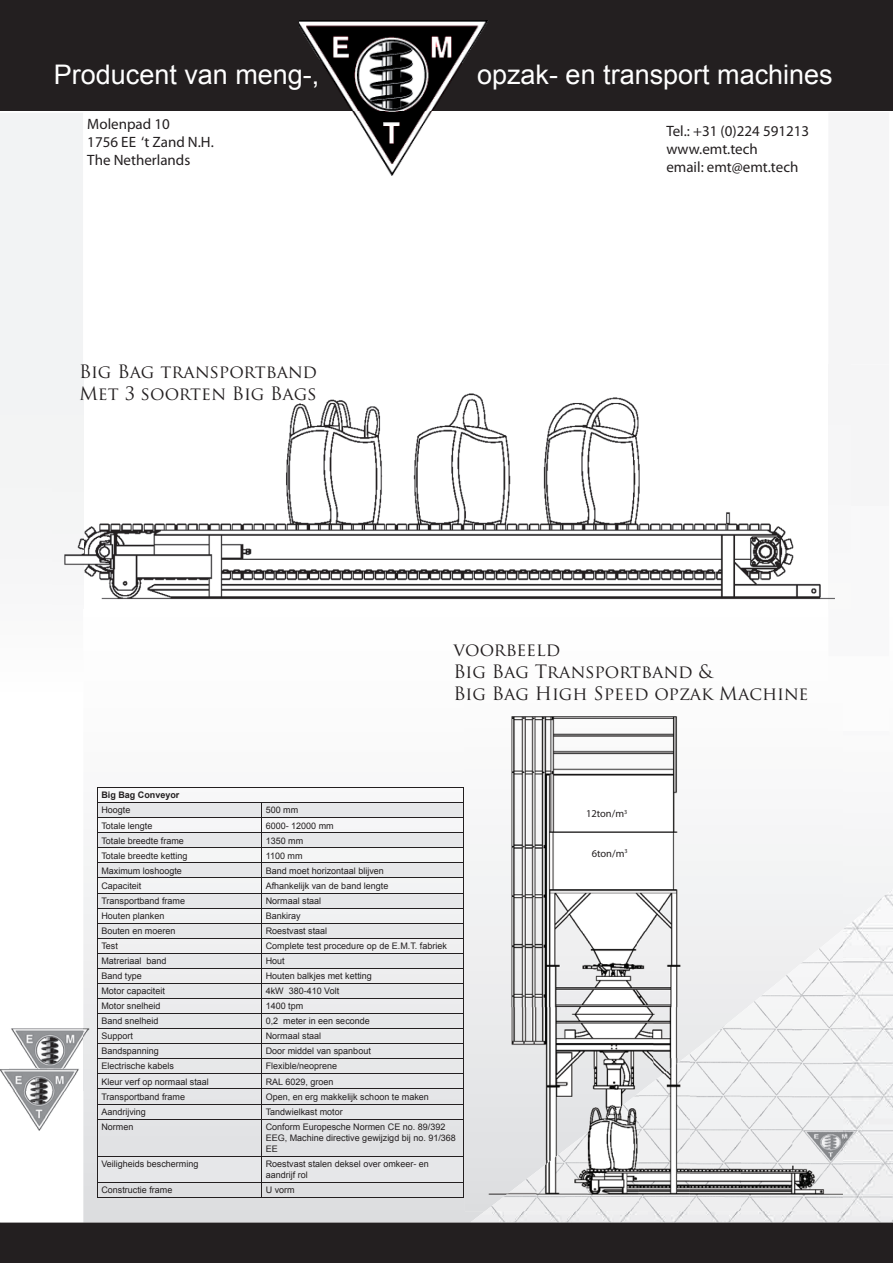
<style>
.page{position:relative;width:893px;height:1263px;background:#fff}
.page>*{position:absolute;margin:0;border:0;box-sizing:border-box;transform-origin:0 0}
.t1{font:27px "Arial";color:#fff}
.t2{font:18px/21.6px "Trajan Pro";color:#231f20}
.t3{font:15px/18px "Myriad Pro";color:#231f20}
.t4{font:10.5px "Myriad Pro";color:#231f20}
.t5{font:9px/10.8px "Arial";color:#231f20}
.t6{font:700 9px "Arial";color:#231f20}
</style>
<div class="page">
<svg style="left:83px;top:844px;width:810px;height:378px"></svg>
<img style="left:840px;top:888px;width:53px;height:334px">
<img style="left:470px;top:1211px;width:370px;height:11px">
<div style="left:0;top:1222px;width:893px;height:41px;background:#231f20"></div>
<div style="left:0;top:113px;width:83px;height:417px;background:#f2f3f4"></div>
<img style="left:10px;top:1028px;width:83px;height:63px">
<div style="left:0;top:0;width:893px;height:111px;background:#231f20"></div>
<img style="left:300px;top:21px;width:188px;height:154px">
<img style="left:52px;top:364px;width:783px;height:236px">
<img style="left:465px;top:716px;width:378px;height:291px">
<img style="left:465px;top:1007px;width:188px;height:153px">
<img style="left:653px;top:1007px;width:87px;height:47px">
<div style="left:465px;top:1160px;width:71px;height:51px;background:#dfe0e2"></div>
<img style="left:792px;top:929px;width:51px;height:282px">
<img style="left:740px;top:971px;width:52px;height:240px">
<img style="left:689px;top:1012px;width:52px;height:199px">
<img style="left:638px;top:1054px;width:52px;height:157px">
<img style="left:587px;top:1093px;width:52px;height:118px">
<img style="left:536px;top:1132px;width:52px;height:79px">
<img style="left:485px;top:1172px;width:51px;height:39px">
<img style="left:828px;top:716px;width:15px;height:20px">
<img style="left:0;top:1069px;width:65px;height:62px">
<img style="left:10px;top:1069px;width:72px;height:22px">
<svg style="left:98px;top:803px;width:365px;height:379px;fill:#e6e7e9"></svg>
<hr style="left:97px;top:787px;width:165px;height:1px;background:#231f20">
<hr style="left:262px;top:787px;width:202px;height:1px;background:#231f20">
<hr style="left:97px;top:802px;width:165px;height:1px;background:#231f20">
<hr style="left:262px;top:802px;width:202px;height:1px;background:#231f20">
<hr style="left:97px;top:817px;width:165px;height:1px;background:#231f20">
<hr style="left:262px;top:817px;width:202px;height:1px;background:#231f20">
<hr style="left:97px;top:832px;width:165px;height:1px;background:#231f20">
<hr style="left:262px;top:832px;width:202px;height:1px;background:#231f20">
<hr style="left:97px;top:847px;width:165px;height:1px;background:#231f20">
<hr style="left:262px;top:847px;width:202px;height:1px;background:#231f20">
<hr style="left:97px;top:862px;width:165px;height:1px;background:#231f20">
<hr style="left:262px;top:862px;width:202px;height:1px;background:#231f20">
<hr style="left:97px;top:877px;width:165px;height:1px;background:#231f20">
<hr style="left:262px;top:877px;width:202px;height:1px;background:#231f20">
<hr style="left:97px;top:893px;width:165px;height:1px;background:#231f20">
<hr style="left:262px;top:893px;width:202px;height:1px;background:#231f20">
<hr style="left:97px;top:908px;width:165px;height:1px;background:#231f20">
<hr style="left:262px;top:908px;width:202px;height:1px;background:#231f20">
<hr style="left:97px;top:923px;width:165px;height:1px;background:#231f20">
<hr style="left:262px;top:923px;width:202px;height:1px;background:#231f20">
<hr style="left:97px;top:938px;width:165px;height:1px;background:#231f20">
<hr style="left:262px;top:938px;width:202px;height:1px;background:#231f20">
<hr style="left:97px;top:953px;width:165px;height:1px;background:#231f20">
<hr style="left:262px;top:953px;width:202px;height:1px;background:#231f20">
<hr style="left:97px;top:968px;width:165px;height:1px;background:#231f20">
<hr style="left:262px;top:968px;width:202px;height:1px;background:#231f20">
<hr style="left:97px;top:983px;width:165px;height:1px;background:#231f20">
<hr style="left:262px;top:983px;width:202px;height:1px;background:#231f20">
<hr style="left:97px;top:998px;width:165px;height:1px;background:#231f20">
<hr style="left:262px;top:998px;width:202px;height:1px;background:#231f20">
<hr style="left:97px;top:1013px;width:165px;height:1px;background:#231f20">
<hr style="left:262px;top:1013px;width:202px;height:1px;background:#231f20">
<hr style="left:97px;top:1028px;width:165px;height:1px;background:#231f20">
<hr style="left:262px;top:1028px;width:202px;height:1px;background:#231f20">
<hr style="left:97px;top:1043px;width:165px;height:1px;background:#231f20">
<hr style="left:262px;top:1043px;width:202px;height:1px;background:#231f20">
<hr style="left:97px;top:1058px;width:165px;height:1px;background:#231f20">
<hr style="left:262px;top:1058px;width:202px;height:1px;background:#231f20">
<hr style="left:97px;top:1073px;width:165px;height:1px;background:#231f20">
<hr style="left:262px;top:1073px;width:202px;height:1px;background:#231f20">
<hr style="left:97px;top:1088px;width:165px;height:1px;background:#231f20">
<hr style="left:262px;top:1088px;width:202px;height:1px;background:#231f20">
<hr style="left:97px;top:1104px;width:165px;height:1px;background:#231f20">
<svg style="left:97px;top:788px;width:1px;height:331px"></svg>
<hr style="left:262px;top:1104px;width:202px;height:1px;background:#231f20">
<svg style="left:261px;top:803px;width:1px;height:316px"></svg>
<svg style="left:463px;top:788px;width:1px;height:331px"></svg>
<hr style="left:97px;top:1119px;width:165px;height:1px;background:#231f20">
<hr style="left:97px;top:1120px;width:1px;height:36px;background:#231f20">
<hr style="left:262px;top:1119px;width:202px;height:1px;background:#231f20">
<hr style="left:261px;top:1120px;width:1px;height:36px;background:#231f20">
<hr style="left:463px;top:1120px;width:1px;height:36px;background:#231f20">
<hr style="left:97px;top:1156px;width:165px;height:1px;background:#231f20">
<hr style="left:262px;top:1156px;width:202px;height:1px;background:#231f20">
<hr style="left:97px;top:1182px;width:165px;height:1px;background:#231f20">
<svg style="left:97px;top:1157px;width:1px;height:40px"></svg>
<hr style="left:262px;top:1182px;width:202px;height:1px;background:#231f20">
<svg style="left:261px;top:1157px;width:1px;height:40px"></svg>
<svg style="left:463px;top:1157px;width:1px;height:40px"></svg>
<hr style="left:97px;top:1197px;width:165px;height:1px;background:#231f20">
<hr style="left:262px;top:1197px;width:202px;height:1px;background:#231f20">
<h1 class="t1" style="left:54px;top:56px;width:267px">Producent van meng-,</h1>
<h1 class="t1" style="left:477px;top:56px;width:357px">opzak- en transport machines</h1>
<h3 class="t3" style="left:666px;top:121px;width:144px">Tel.: +31 (0)224 591213 www.emt.tech<br>email: emt@emt.tech</h3>
<h3 class="t3" style="left:87px;top:115px;width:128px">Molenpad 10<br>1756 EE ‘t Zand N.H.<br>The Netherlands</h3>
<h2 class="t2" style="left:79px;top:361px;width:240px">Big Bag transportband<br>Met 3 soorten Big Bags</h2>
<h2 class="t2" style="left:453px;top:639px;width:356px">voorbeeld<br>Big Bag Transportband &amp;<br>Big Bag High Speed opzak Machine</h2>
<p class="t6" style="left:101px;top:789px;width:80px">Big Bag Conveyor</p>
<p class="t5" style="left:101px;top:805px;width:31px">Hoogte</p>
<p class="t5" style="left:266px;top:805px;width:34px">500 mm</p>
<p class="t5" style="left:101px;top:820px;width:53px">Totale lengte</p>
<p class="t5" style="left:266px;top:820px;width:70px">6000- 12000 mm</p>
<p class="t5" style="left:101px;top:835px;width:84px">Totale breedte frame</p>
<p class="t5" style="left:266px;top:835px;width:39px">1350 mm</p>
<p class="t5" style="left:101px;top:850px;width:88px">Totale breedte ketting</p>
<p class="t5" style="left:266px;top:850px;width:38px">1100 mm</p>
<p class="t5" style="left:101px;top:865px;width:82px">Maximum loshoogte</p>
<p class="t5" style="left:266px;top:865px;width:120px">Band moet horizontaal blijven</p>
<p class="t5" style="left:101px;top:880px;width:42px">Capaciteit</p>
<p class="t5" style="left:266px;top:880px;width:124px">Afhankelijk van de band lengte</p>
<p class="t5" style="left:101px;top:895px;width:85px">Transportband frame</p>
<p class="t5" style="left:266px;top:895px;width:57px">Normaal staal</p>
<p class="t5" style="left:101px;top:910px;width:65px">Houten planken</p>
<p class="t5" style="left:266px;top:910px;width:37px">Bankiray</p>
<p class="t5" style="left:101px;top:925px;width:76px">Bouten en moeren</p>
<p class="t5" style="left:266px;top:925px;width:63px">Roestvast staal</p>
<p class="t5" style="left:101px;top:940px;width:18px">Test</p>
<p class="t5" style="left:266px;top:940px;width:183px">Complete test procedure op de E.M.T. fabriek</p>
<p class="t5" style="left:101px;top:955px;width:67px">Matreriaal band</p>
<p class="t5" style="left:266px;top:955px;width:21px">Hout</p>
<p class="t5" style="left:101px;top:971px;width:42px">Band type</p>
<p class="t5" style="left:266px;top:971px;width:108px">Houten balkjes met ketting</p>
<p class="t5" style="left:101px;top:986px;width:65px">Motor capaciteit</p>
<p class="t5" style="left:266px;top:986px;width:75px">4kW 380-410 Volt</p>
<p class="t5" style="left:101px;top:1001px;width:61px">Motor snelheid</p>
<p class="t5" style="left:266px;top:1001px;width:39px">1400 tpm</p>
<p class="t5" style="left:101px;top:1016px;width:59px">Band snelheid</p>
<p class="t5" style="left:266px;top:1016px;width:106px">0,2 meter in een seconde</p>
<p class="t5" style="left:101px;top:1031px;width:33px">Support</p>
<p class="t5" style="left:266px;top:1031px;width:57px">Normaal staal</p>
<p class="t5" style="left:101px;top:1046px;width:59px">Bandspanning</p>
<p class="t5" style="left:266px;top:1046px;width:107px">Door middel van spanbout</p>
<p class="t5" style="left:101px;top:1061px;width:74px">Electrische kabels</p>
<p class="t5" style="left:266px;top:1061px;width:73px">Flexible/neoprene</p>
<p class="t5" style="left:101px;top:1076px;width:109px">Kleur verf op normaal staal</p>
<p class="t5" style="left:266px;top:1076px;width:69px">RAL 6029, groen</p>
<p class="t5" style="left:101px;top:1091px;width:85px">Transportband frame</p>
<p class="t5" style="left:266px;top:1091px;width:165px">Open, en erg makkelijk schoon te maken</p>
<p class="t5" style="left:101px;top:1107px;width:46px">Aandrijving</p>
<p class="t5" style="left:266px;top:1107px;width:79px">Tandwielkast motor</p>
<p class="t5" style="left:101px;top:1122px;width:34px">Normen</p>
<p class="t5" style="left:266px;top:1122px;width:192px">Conform Europesche Normen CE no. 89/392<br>EEG, Machine directive gewijzigd bij no. 91/368<br>EE</p>
<p class="t5" style="left:101px;top:1159px;width:99px">Veiligheids bescherming</p>
<p class="t5" style="left:266px;top:1159px;width:165px">Roestvast stalen deksel over omkeer- en aandrijf rol</p>
<p class="t5" style="left:101px;top:1184px;width:73px">Constructie frame</p>
<p class="t5" style="left:266px;top:1184px;width:30px">U vorm</p>
<p class="t4" style="left:586px;top:807px;width:43px">12ton/m<sup>3</sup></p>
<p class="t4" style="left:592px;top:847px;width:37px">6ton/m<sup>3</sup></p>
</div>
